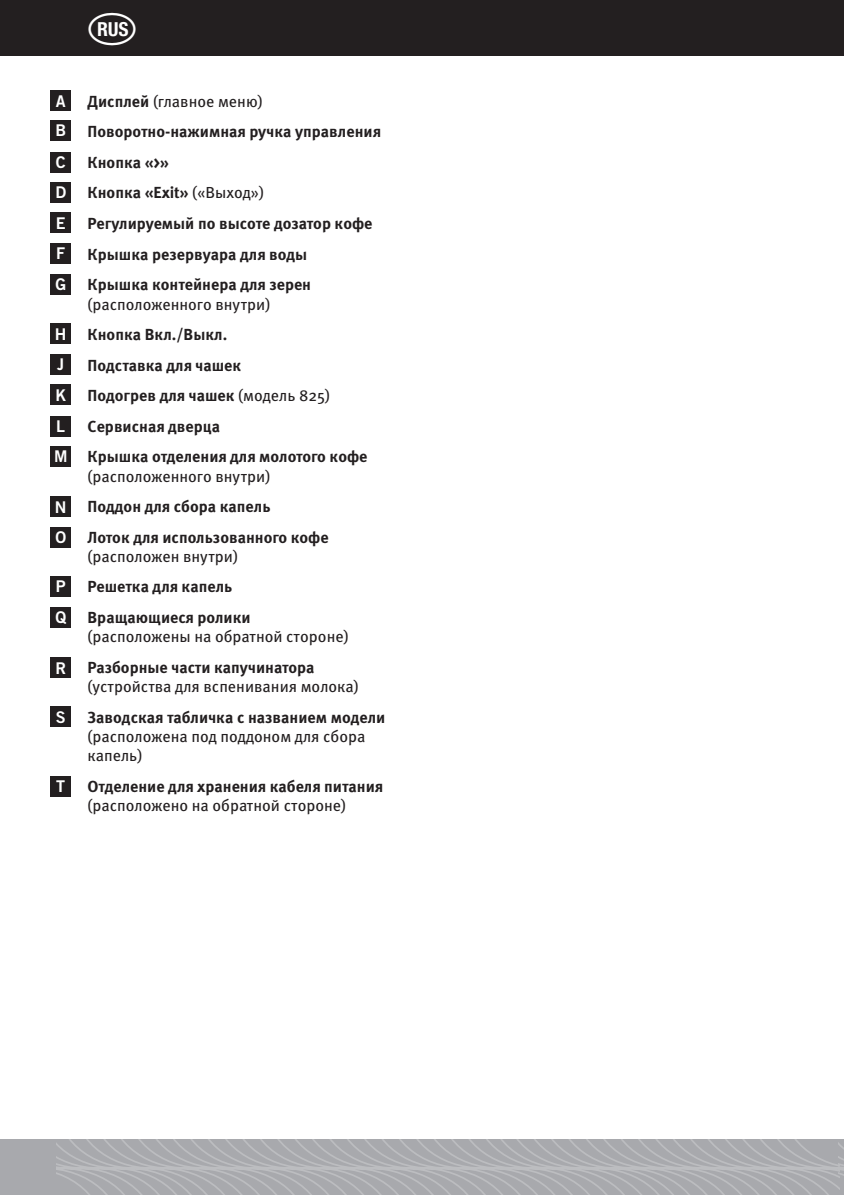
<style>
.page{position:relative;width:844px;height:1195px;background:#fff}
.page>*{position:absolute;margin:0;border:0;box-sizing:border-box;transform-origin:0 0}
.t1{font:16.2px/29.8px "Trade Gothic LT Std Bd 2";color:#fff}
.t2{font:700 16px/30.6px "Meta Pro";color:#231f20}
.t3{font:16px/30.6px "Meta Pro";color:#231f20}
.s1{font-weight:400}
.s2{font-weight:700}
</style>
<div class="page">
<div style="left:51px;top:91px;width:20px;height:20px;background:#231f20"></div>
<div style="left:51px;top:120px;width:20px;height:21px;background:#231f20"></div>
<div style="left:51px;top:416px;width:20px;height:20px;background:#231f20"></div>
<div style="left:51px;top:323px;width:20px;height:21px;background:#231f20"></div>
<div style="left:51px;top:152px;width:20px;height:20px;background:#231f20"></div>
<div style="left:51px;top:446px;width:20px;height:20px;background:#231f20"></div>
<div style="left:51px;top:182px;width:20px;height:21px;background:#231f20"></div>
<div style="left:51px;top:496px;width:20px;height:21px;background:#231f20"></div>
<div style="left:51px;top:354px;width:20px;height:21px;background:#231f20"></div>
<div style="left:51px;top:213px;width:20px;height:20px;background:#231f20"></div>
<div style="left:51px;top:527px;width:20px;height:20px;background:#231f20"></div>
<div style="left:51px;top:385px;width:20px;height:20px;background:#231f20"></div>
<div style="left:51px;top:243px;width:20px;height:20px;background:#231f20"></div>
<div style="left:51px;top:576px;width:20px;height:20px;background:#231f20"></div>
<div style="left:51px;top:274px;width:20px;height:20px;background:#231f20"></div>
<div style="left:51px;top:607px;width:20px;height:20px;background:#231f20"></div>
<div style="left:51px;top:657px;width:20px;height:21px;background:#231f20"></div>
<div style="left:51px;top:706px;width:20px;height:21px;background:#231f20"></div>
<div style="left:51px;top:776px;width:20px;height:20px;background:#231f20"></div>
<div style="left:0;top:1139px;width:844px;height:56px;background:#a8a9ad"></div>
<div style="left:0;top:0;width:844px;height:55px;background:#231f20"></div>
<svg style="left:57px;top:1139px;width:781px;height:56px"></svg>
<svg style="left:838px;top:1142px;width:6px;height:48px"></svg>
<p class="t1" style="left:55px;top:86px;width:12px">A<br>B</p>
<p class="t1" style="left:56px;top:147px;width:11px">C</p>
<p class="t1" style="left:55px;top:177px;width:12px">D</p>
<p class="t1" style="left:56px;top:208px;width:11px">E</p>
<p class="t1" style="left:56px;top:238px;width:10px">F</p>
<p class="t1" style="left:55px;top:269px;width:12px">G</p>
<p class="t1" style="left:55px;top:318px;width:13px">H</p>
<p class="t1" style="left:57px;top:349px;width:9px">J</p>
<p class="t1" style="left:55px;top:380px;width:12px">K</p>
<p class="t1" style="left:56px;top:411px;width:10px">L</p>
<p class="t1" style="left:54px;top:441px;width:15px">M</p>
<p class="t1" style="left:55px;top:491px;width:13px">N</p>
<p class="t1" style="left:55px;top:522px;width:12px">O</p>
<p class="t1" style="left:56px;top:571px;width:11px">P</p>
<p class="t1" style="left:55px;top:602px;width:12px">Q</p>
<p class="t1" style="left:55px;top:652px;width:12px">R</p>
<p class="t1" style="left:56px;top:701px;width:11px">S</p>
<p class="t1" style="left:56px;top:771px;width:10px">T</p>
<p class="t2" style="left:88px;top:86px;width:295px">Дисплей <span class="s1">(главное меню)<br></span>Поворотно-нажимная ручка управления<br>Кнопка «&gt;»<br>Кнопка «Exit» <span class="s1">(«Выход»)<br></span>Регулируемый по высоте дозатор кофе<br>Крышка резервуара для воды<br>Крышка контейнера для зерен</p>
<p class="t2" style="left:88px;top:289px;width:281px"><span class="s1">(расположенного внутри)<br></span>Кнопка Вкл./Выкл.<br>Подставка для чашек<br>Подогрев для чашек <span class="s1">(модель 825)<br></span>Сервисная дверца<br>Крышка отделения для молотого кофе</p>
<p class="t2" style="left:88px;top:461px;width:243px"><span class="s1">(расположенного внутри)<br></span>Поддон для сбора капель<br>Лоток для использованного кофе</p>
<p class="t2" style="left:88px;top:541px;width:165px"><span class="s1">(расположен внутри)<br></span>Решетка для капель<br>Вращающиеся ролики</p>
<p class="t3" style="left:88px;top:621px;width:263px">(расположены на обратной стороне)<br><span class="s2">Разборные части капучинатора</span></p>
<p class="t2" style="left:88px;top:671px;width:299px"><span class="s1">(устройства для вспенивания молока)<br></span>Заводская табличка с названием модели</p>
<p class="t3" style="left:88px;top:726px;width:279px;line-height:19.2px">(расположена под поддоном для сбора капель)</p>
<p class="t2" style="left:88px;top:776px;width:297px;line-height:19.2px">Отделение для хранения кабеля питания <span class="s1">(расположено на обратной стороне)</span></p>
</div>
